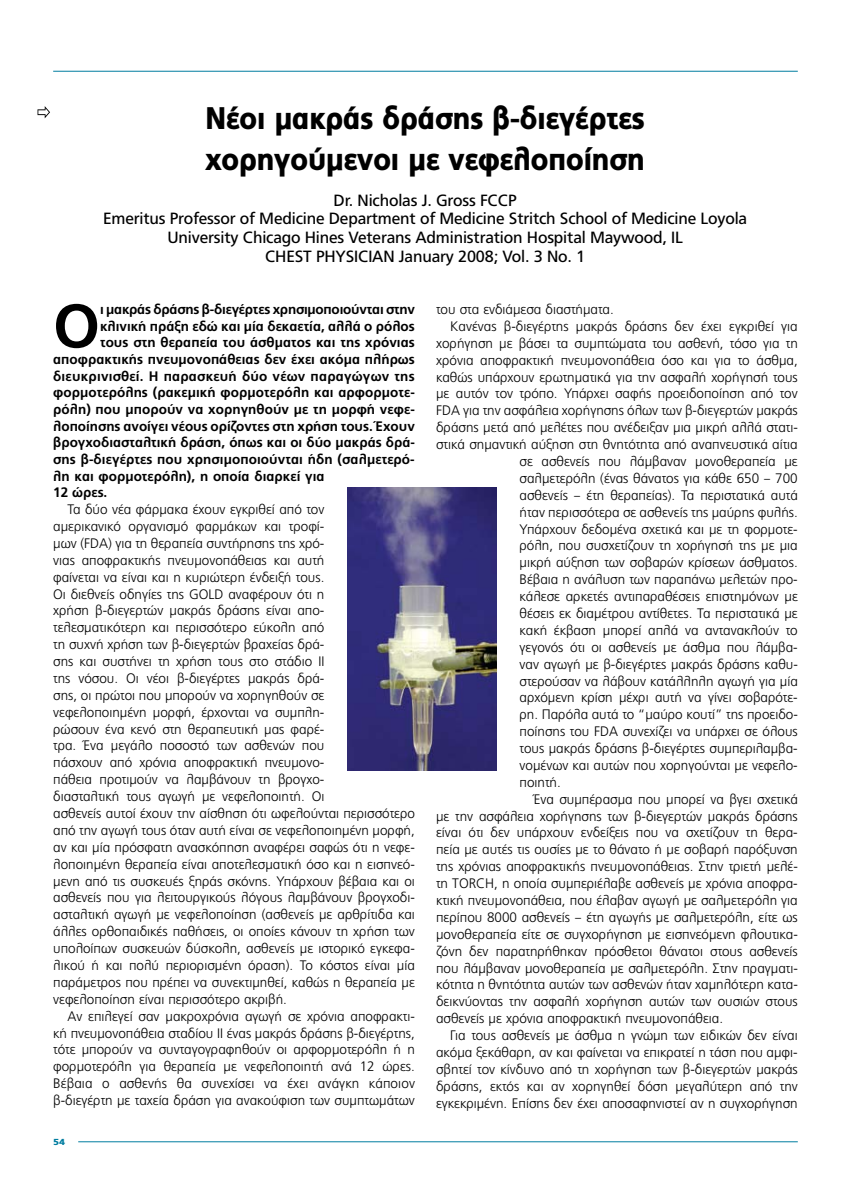
<style>
.page{position:relative;width:851px;height:1188px;background:#fff}
.page>*{position:absolute;margin:0;border:0;box-sizing:border-box;transform-origin:0 0}
.t1{font:700 61.38px "PF Catalog";color:#000}
.t2{font:900 31.25px/41.2px "PF Catalog";letter-spacing:-.025em;color:#000;scale:.9 1}
.t3{font:16.25px/18.8px "PF Catalog";letter-spacing:-.01em;color:#000;text-align:center}
.t4{font:300 13.75px/16.9px "PF Catalog";color:#000}
.t5{font:700 13.75px "PF Catalog";letter-spacing:.005em;color:#000}
.t6{font:700 13.75px "PF Catalog";letter-spacing:-.015em;color:#000}
.t7{font:900 8.75px "PF Catalog";color:#007da0;scale:1.15 1}
</style>
<div class="page">
<hr style="left:53px;top:71px;width:744px;height:1px;background:#007da0">
<hr style="left:78px;top:1141px;width:719px;height:1px;background:#007da0">
<svg style="left:37px;top:106px;width:13px;height:12px"></svg>
<img style="left:347px;top:487px;width:149px;height:283px">
<h2 class="t2" style="left:205px;top:97px;width:490px">Νέοι μακράς δράσης β-διεγέρτες χορηγούμενοι με νεφελοποίηση</h2>
<p class="t3" style="left:103px;top:191px;width:645px">Dr. Nicholas J. Gross FCCP<br>Emeritus Professor of Medicine Department of Medicine Stritch School of Medicine Loyola University Chicago Hines Veterans Administration Hospital Maywood, IL<br>CHEST PHYSICIAN January 2008; Vol. 3 No. 1</p>
<h1 class="t1" style="left:53px;top:290px;width:43px">Ο</h1>
<p class="t6" style="left:100px;top:301px;width:316px">ι μακράς δράσης β-διεγέρτες χρησιμοποιούνται στην</p>
<p class="t5" style="left:100px;top:318px;width:316px">κλινική πράξη εδώ και μία δεκαετία, αλλά ο ρόλος</p>
<p class="t5" style="left:100px;top:334px;width:316px">τους στη θεραπεία του άσθματος και της χρόνιας</p>
<p class="t5" style="left:53px;top:351px;width:363px">αποφρακτικής πνευμονοπάθειας δεν έχει ακόμα πλήρως</p>
<p class="t5" style="left:53px;top:368px;width:363px">διευκρινισθεί. Η παρασκευή δύο νέων παραγώγων της</p>
<p class="t5" style="left:53px;top:384px;width:363px">φορμοτερόλης (ρακεμική φορμοτερόλη και αρφορμοτε-</p>
<p class="t5" style="left:53px;top:401px;width:363px">ρόλη) που μπορούν να χορηγηθούν με τη μορφή νεφε-</p>
<p class="t5" style="left:53px;top:417px;width:363px">λοποίησης ανοίγει νέους ορίζοντες στη χρήση τους. Έχουν</p>
<p class="t5" style="left:53px;top:434px;width:363px">βρογχοδιασταλτική δράση, όπως και οι δύο μακράς δρά-</p>
<p class="t5" style="left:53px;top:451px;width:363px">σης β-διεγέρτες που χρησιμοποιούνται ήδη (σαλμετερό-</p>
<p class="t5" style="left:53px;top:467px;width:273px">λη και φορμοτερόλη), η οποία διαρκεί για</p>
<p class="t5" style="left:53px;top:484px;width:56px">12 ώρες.</p>
<p class="t4" style="left:53px;top:501px;width:363px;text-indent:14px">Τα δύο νέα φάρμακα έχουν εγκριθεί από τον<br>αμερικανικό οργανισμό φαρμάκων και τροφί-<br>μων (FDA) για τη θεραπεία συντήρησης της χρό-<br>νιας αποφρακτικής πνευμονοπάθειας και αυτή<br>φαίνεται να είναι και η κυριώτερη ένδειξή τους.<br>Οι διεθνείς οδηγίες της GOLD αναφέρουν ότι η<br>χρήση β-διεγερτών μακράς δράσης είναι απο&shy;τελεσματικότερη και περισσότερο εύκολη από<br>τη συχνή χρήση των β-διεγερτών βραχείας δρά-<br>σης και συστήνει τη χρήση τους στο στάδιο ΙΙ<br>της νόσου. Οι νέοι β-διεγέρτες μακράς δρά-<br>σης, οι πρώτοι που μπορούν να χορηγηθούν σε νεφελοποιημένη μορφή, έρχονται να συμπλη-<br>ρώσουν ένα κενό στη θεραπευτική μας φαρέ-<br>τρα. Ένα μεγάλο ποσοστό των ασθενών που<br>πάσχουν από χρόνια αποφρακτική πνευμονο-<br>πάθεια προτιμούν να λαμβάνουν τη βρογχο-<br>διασταλτική τους αγωγή με νεφελοποιητή. Οι<br>ασθενείς αυτοί έχουν την αίσθηση ότι ωφελούνται περισσότερο από την αγωγή τους όταν αυτή είναι σε νεφελοποιημένη μορφή, αν και μία πρόσφατη ανασκόπηση αναφέρει σαφώς ότι η νεφε&shy;λοποιημένη θεραπεία είναι αποτελεσματική όσο και η εισπνεό&shy;μενη από τις συσκευές ξηράς σκόνης. Υπάρχουν βέβαια και οι ασθενείς που για λειτουργικούς λόγους λαμβάνουν βρογχοδι&shy;ασταλτική αγωγή με νεφελοποίηση (ασθενείς με αρθρίτιδα και άλλες ορθοπαιδικές παθήσεις, οι οποίες κάνουν τη χρήση των υπολοίπων συσκευών δύσκολη, ασθενείς με ιστορικό εγκεφα&shy;λικού ή και πολύ περιορισμένη όραση). Το κόστος είναι μία παράμετρος που πρέπει να συνεκτιμηθεί, καθώς η θεραπεία με νεφελοποίηση είναι περισσότερο ακριβή.</p>
<p class="t4" style="left:53px;top:1007px;width:363px;text-align:justify;text-indent:14px">Αν επιλεγεί σαν μακροχρόνια αγωγή σε χρόνια αποφρακτι&shy;κή πνευμονοπάθεια σταδίου ΙΙ ένας μακράς δράσης β-διεγέρτης, τότε μπορούν να συνταγογραφηθούν οι αρφορμοτερόλη ή η φορμοτερόλη για θεραπεία με νεφελοποιητή ανά 12 ώρες.<br>Βέβαια ο ασθενής θα συνεχίσει να έχει ανάγκη κάποιον β-διεγέρτη με ταχεία δράση για ανακούφιση των συμπτωμάτων</p>
<p class="t7" style="left:53px;top:1136px;width:12px">54</p>
<p class="t4" style="left:436px;top:301px;width:179px">του στα ενδιάμεσα διαστήματα.</p>
<p class="t4" style="left:450px;top:318px;width:349px">Κανένας β-διεγέρτης μακράς δράσης δεν έχει εγκριθεί για</p>
<p class="t4" style="left:436px;top:335px;width:363px">χορήγηση με βάσει τα συμπτώματα του ασθενή, τόσο για τη</p>
<p class="t4" style="left:436px;top:351px;width:363px">χρόνια αποφρακτική πνευμονοπάθεια όσο και για το άσθμα,</p>
<p class="t4" style="left:436px;top:368px;width:363px">καθώς υπάρχουν ερωτηματικά για την ασφαλή χορήγησή τους</p>
<p class="t4" style="left:436px;top:385px;width:363px">με αυτόν τον τρόπο. Υπάρχει σαφής προειδοποίηση από τον</p>
<p class="t4" style="left:436px;top:402px;width:363px">FDA για την ασφάλεια χορήγησης όλων των β-διεγερτών μακράς</p>
<p class="t4" style="left:436px;top:419px;width:363px">δράσης μετά από μελέτες που ανέδειξαν μια μικρή αλλά στατι-</p>
<p class="t4" style="left:436px;top:436px;width:363px">στικά σημαντική αύξηση στη θνητότητα από αναπνευστικά αίτια</p>
<p class="t4" style="left:519px;top:453px;width:280px">σε ασθενείς που λάμβαναν μονοθεραπεία με</p>
<p class="t4" style="left:519px;top:470px;width:280px">σαλμετερόλη (ένας θάνατος για κάθε 650 – 700</p>
<p class="t4" style="left:519px;top:486px;width:280px">ασθενείς – έτη θεραπείας). Τα περιστατικά αυτά</p>
<p class="t4" style="left:519px;top:503px;width:280px">ήταν περισσότερα σε ασθενείς της μαύρης φυλής.</p>
<p class="t4" style="left:519px;top:520px;width:280px">Υπάρχουν δεδομένα σχετικά και με τη φορμοτε-</p>
<p class="t4" style="left:519px;top:537px;width:280px">ρόλη, που συσχετίζουν τη χορήγησή της με μια</p>
<p class="t4" style="left:519px;top:554px;width:280px">μικρή αύξηση των σοβαρών κρίσεων άσθματος.</p>
<p class="t4" style="left:519px;top:571px;width:280px">Βέβαια η ανάλυση των παραπάνω μελετών προ-</p>
<p class="t4" style="left:519px;top:588px;width:280px">κάλεσε αρκετές αντιπαραθέσεις επιστημόνων με</p>
<p class="t4" style="left:519px;top:604px;width:280px">θέσεις εκ διαμέτρου αντίθετες. Τα περιστατικά με</p>
<p class="t4" style="left:519px;top:621px;width:280px">κακή έκβαση μπορεί απλά να αντανακλούν το</p>
<p class="t4" style="left:519px;top:638px;width:280px">γεγονός ότι οι ασθενείς με άσθμα που λάμβα-</p>
<p class="t4" style="left:519px;top:655px;width:280px">ναν αγωγή με β-διεγέρτες μακράς δράσης καθυ-</p>
<p class="t4" style="left:519px;top:672px;width:280px">στερούσαν να λάβουν κατάλληλη αγωγή για μία</p>
<p class="t4" style="left:519px;top:689px;width:280px">αρχόμενη κρίση μέχρι αυτή να γίνει σοβαρότε-</p>
<p class="t4" style="left:519px;top:706px;width:280px">ρη. Παρόλα αυτά το “μαύρο κουτί” της προειδο-</p>
<p class="t4" style="left:519px;top:723px;width:280px">ποίησης του FDA συνεχίζει να υπάρχει σε όλους</p>
<p class="t4" style="left:519px;top:739px;width:280px">τους μακράς δράσης β-διεγέρτες συμπεριλαμβα-</p>
<p class="t4" style="left:519px;top:756px;width:280px">νομένων και αυτών που χορηγούνται με νεφελο-</p>
<p class="t4" style="left:519px;top:773px;width:43px">ποιητή.</p>
<p class="t4" style="left:533px;top:790px;width:265px">Ένα συμπέρασμα που μπορεί να βγει σχετικά</p>
<p class="t4" style="left:436px;top:807px;width:363px">με την ασφάλεια χορήγησης των β-διεγερτών μακράς δράσης</p>
<p class="t4" style="left:436px;top:824px;width:363px">είναι ότι δεν υπάρχουν ενδείξεις που να σχετίζουν τη θερα-</p>
<p class="t4" style="left:436px;top:841px;width:363px">πεία με αυτές τις ουσίες με το θάνατο ή με σοβαρή παρόξυνση</p>
<p class="t4" style="left:436px;top:858px;width:363px">της χρόνιας αποφρακτικής πνευμονοπάθειας. Στην τριετή μελέ-</p>
<p class="t4" style="left:436px;top:874px;width:363px">τη TORCH, η οποία συμπεριέλαβε ασθενείς με χρόνια αποφρα-</p>
<p class="t4" style="left:436px;top:891px;width:363px">κτική πνευμονοπάθεια, που έλαβαν αγωγή με σαλμετερόλη για</p>
<p class="t4" style="left:436px;top:908px;width:363px">περίπου 8000 ασθενείς – έτη αγωγής με σαλμετερόλη, είτε ως</p>
<p class="t4" style="left:436px;top:925px;width:363px">μονοθεραπεία είτε σε συγχορήγηση με εισπνεόμενη φλουτικα-</p>
<p class="t4" style="left:436px;top:942px;width:363px">ζόνη δεν παρατηρήθηκαν πρόσθετοι θάνατοι στους ασθενείς</p>
<p class="t4" style="left:436px;top:959px;width:363px">που λάμβαναν μονοθεραπεία με σαλμετερόλη. Στην πραγματι-</p>
<p class="t4" style="left:436px;top:976px;width:363px">κότητα η θνητότητα αυτών των ασθενών ήταν χαμηλότερη κατα-</p>
<p class="t4" style="left:436px;top:993px;width:363px">δεικνύοντας την ασφαλή χορήγηση αυτών των ουσιών στους</p>
<p class="t4" style="left:436px;top:1009px;width:288px">ασθενείς με χρόνια αποφρακτική πνευμονοπάθεια.</p>
<p class="t4" style="left:450px;top:1026px;width:349px">Για τους ασθενείς με άσθμα η γνώμη των ειδικών δεν είναι</p>
<p class="t4" style="left:436px;top:1043px;width:363px">ακόμα ξεκάθαρη, αν και φαίνεται να επικρατεί η τάση που αμφι-</p>
<p class="t4" style="left:436px;top:1060px;width:363px">σβητεί τον κίνδυνο από τη χορήγηση των β-διεγερτών μακράς</p>
<p class="t4" style="left:436px;top:1077px;width:363px">δράσης, εκτός και αν χορηγηθεί δόση μεγαλύτερη από την</p>
<p class="t4" style="left:436px;top:1094px;width:363px">εγκεκριμένη. Επίσης δεν έχει αποσαφηνιστεί αν η συγχορήγηση</p>
</div>
